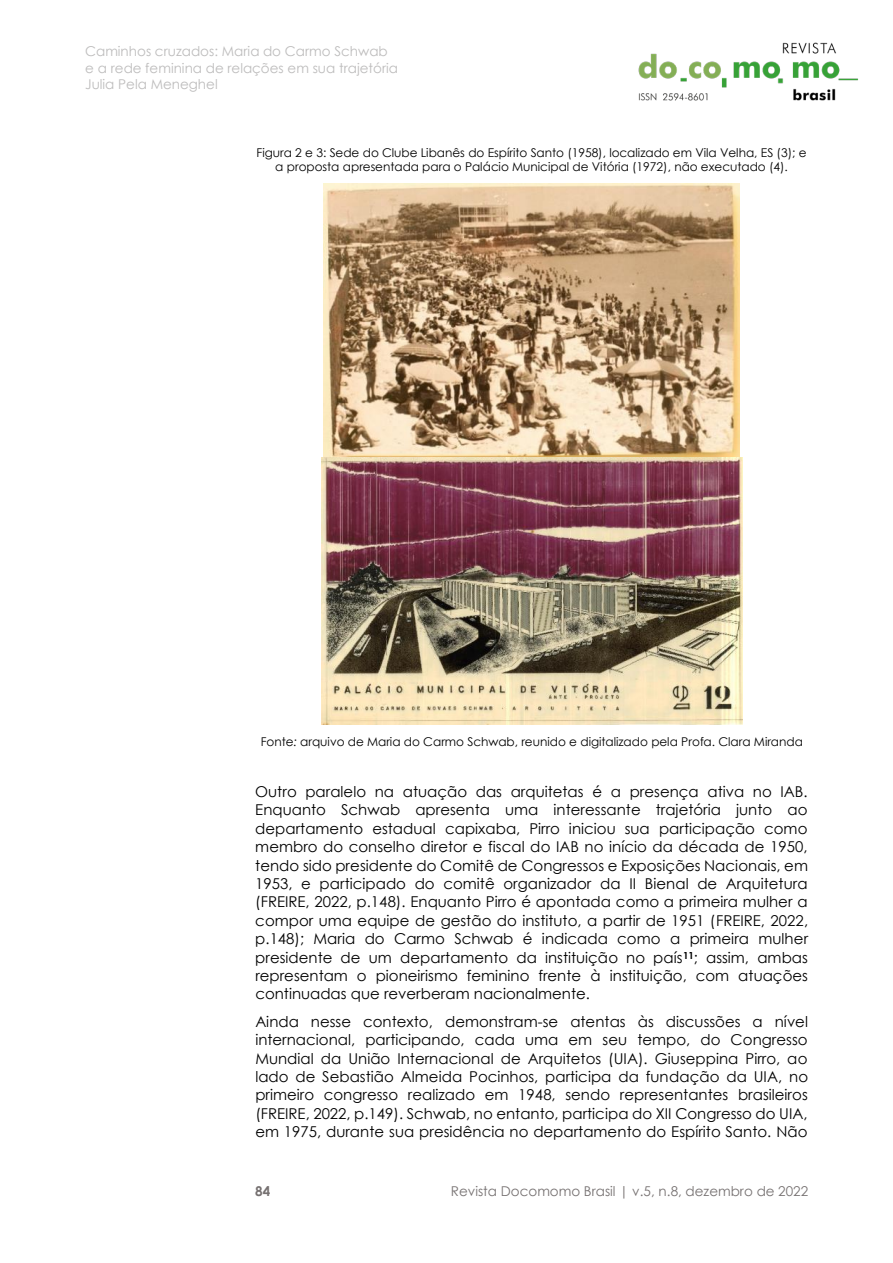
<style>
.page{position:relative;width:893px;height:1263px;background:#fff}
.page>*{position:absolute;margin:0;border:0;box-sizing:border-box;transform-origin:0 0}
.t1{font:15px/18.5px "Century Gothic";letter-spacing:.005em;color:#000;text-align:justify}
.t2{font:13.5px/16.5px "Century Gothic";color:#bdbcbc}
.t3{font:13.5px "Century Gothic";color:#767171}
.t4{font:700 13.5px "Century Gothic";color:#767171}
.t5{font:12px/14.7px "Century Gothic";color:#000;text-align:center}
.s1{font-style:italic}
</style>
<div class="page">
<img style="left:638px;top:42px;width:221px;height:59px">
<img style="left:323px;top:183px;width:417px;height:274px">
<img style="left:321px;top:458px;width:421px;height:267px">
<p class="t2" style="left:85px;top:43px;width:314px">Caminhos cruzados: Maria do Carmo Schwab e a rede feminina de relações em sua trajetória<br>Julia Pela Meneghel</p>
<p class="t5" style="left:256px;top:145px;width:552px">Figura 2 e 3: Sede do Clube Libanês do Espírito Santo (1958), localizado em Vila Velha, ES (3); e a proposta apresentada para o Palácio Municipal de Vitória (1972), não executado (4).</p>
<p class="t5" style="left:261px;top:734px;width:544px">Fonte<span class="s1">:</span> arquivo de Maria do Carmo Schwab, reunido e digitalizado pela Profa. Clara Miranda</p>
<p class="t1" style="left:255px;top:782px;width:554px">Outro paralelo na atuação das arquitetas é a presença ativa no IAB.<br>Enquanto Schwab apresenta uma interessante trajetória junto ao departamento estadual capixaba, Pirro iniciou sua participação como membro do conselho diretor e fiscal do IAB no início da década de 1950, tendo sido presidente do Comitê de Congressos e Exposições Nacionais, em 1953, e participado do comitê organizador da II Bienal de Arquitetura (FREIRE, 2022, p.148). Enquanto Pirro é apontada como a primeira mulher a compor uma equipe de gestão do instituto, a partir de 1951 (FREIRE, 2022, p.148); Maria do Carmo Schwab é indicada como a primeira mulher presidente de um departamento da instituição no país<sup>11</sup>; assim, ambas representam o pioneirismo feminino frente à instituição, com atuações continuadas que reverberam nacionalmente.</p>
<p class="t1" style="left:255px;top:1012px;width:554px">Ainda nesse contexto, demonstram-se atentas às discussões a nível internacional, participando, cada uma em seu tempo, do Congresso Mundial da União Internacional de Arquitetos (UIA). Giuseppina Pirro, ao lado de Sebastião Almeida Pocinhos, participa da fundação da UIA, no primeiro congresso realizado em 1948, sendo representantes brasileiros (FREIRE, 2022, p.149). Schwab, no entanto, participa do XII Congresso do UIA, em 1975, durante sua presidência no departamento do Espírito Santo. Não</p>
<p class="t4" style="left:255px;top:1181px;width:17px">84</p>
<p class="t3" style="left:451px;top:1182px;width:359px">Revista Docomomo Brasil | v.5, n.8, dezembro de 2022</p>
</div>
